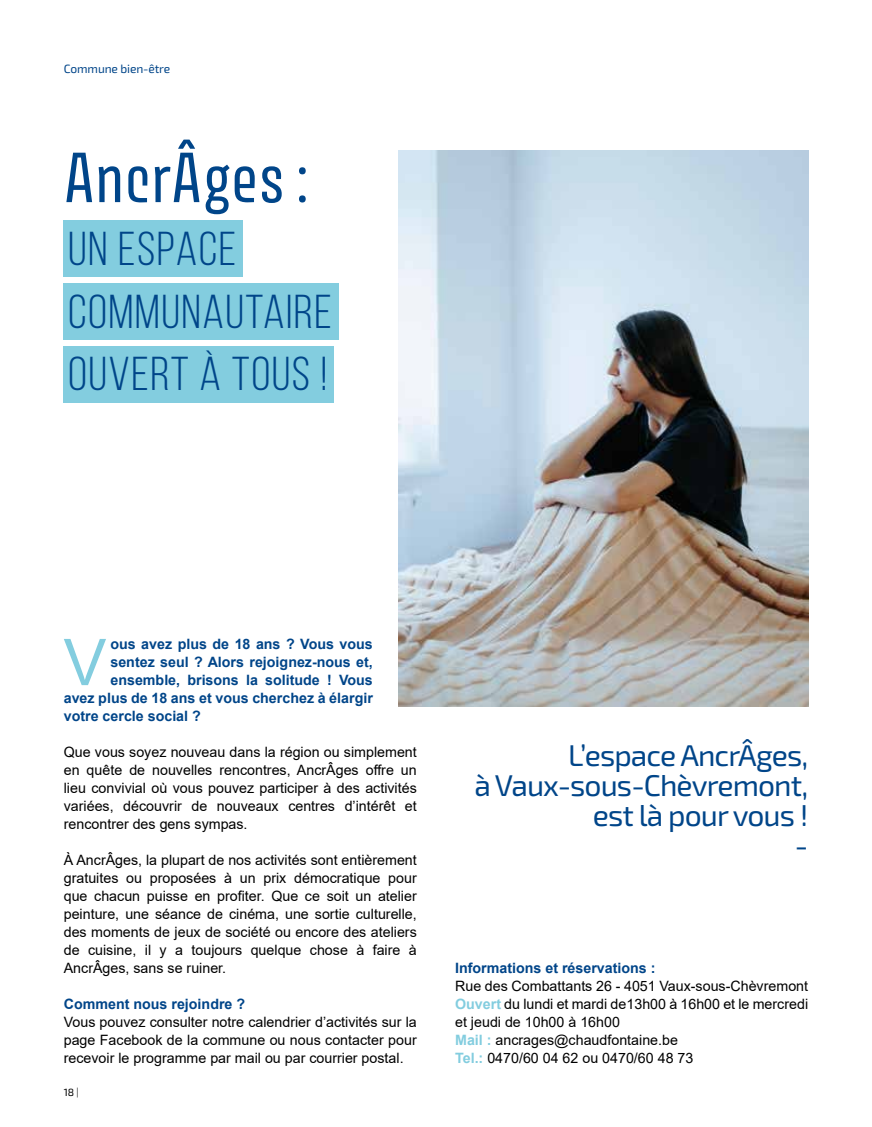
<style>
.page{position:relative;width:872px;height:1127px;background:#fff}
.page>*{position:absolute;margin:0;border:0;box-sizing:border-box;transform-origin:0 0}
.t1{font:64.5px "Arial";color:#83cddf}
.t2{font:63.15px "Avory I Latn";color:#004589}
.t3{font:47.55px/62.7px "Bebas Neue";letter-spacing:.03em;color:#004589;scale:1.04 1}
.t4{font:30px/30px "Exo 2";letter-spacing:-.03em;color:#004589;text-align:right}
.t5{font:14.25px/18px "Arial";color:#000;text-align:justify}
.t6{font:700 14.25px "Arial";color:#004589}
.t7{font:12px "Exo 2";letter-spacing:-.01em;color:#004589}
.t8{font:10.5px "Exo 2";color:#000}
.s1{font-family:"Linux Libertine G"}
.s2{font-weight:700;color:#83cddf}
</style>
<div class="page">
<img style="left:398px;top:150px;width:410px;height:557px">
<div style="left:64px;top:221px;width:179px;height:56px;background:#83cddf"></div>
<div style="left:64px;top:283px;width:275px;height:56px;background:#83cddf"></div>
<div style="left:64px;top:346px;width:270px;height:56px;background:#83cddf"></div>
<hr style="left:871px;top:708px;width:1px;height:419px;background:#83cddf">
<p class="t7" style="left:64px;top:62px;width:108px">Commune bien-être</p>
<h2 class="t2" style="left:64px;top:138px;width:246px">AncrÂges :</h2>
<h3 class="t3" style="left:68px;top:217px;width:255px">UN ESPACE<br>COMMUNAUTAIRE<br>OUVERT À TOUS !</h3>
<h1 class="t1" style="left:63px;top:618px;width:45px">V</h1>
<p class="t6" style="left:110px;top:634px;width:264px">ous avez plus de 18 ans ? Vous vous</p>
<p class="t6" style="left:110px;top:652px;width:264px">sentez seul ? Alors rejoignez-nous et,</p>
<p class="t6" style="left:110px;top:670px;width:264px">ensemble, brisons la solitude ! Vous</p>
<p class="t6" style="left:64px;top:688px;width:310px">avez plus de 18 ans et vous cherchez à élargir</p>
<p class="t6" style="left:64px;top:706px;width:139px">votre cercle social ?</p>
<p class="t5" style="left:64px;top:743px;width:354px">Que vous soyez nouveau dans la région ou simplement en quête de nouvelles rencontres, AncrÂges offre un lieu convivial où vous pouvez participer à des activités variées, découvrir de nouveaux centres d’intérêt et rencontrer des gens sympas.</p>
<p class="t5" style="left:64px;top:851px;width:354px">À AncrÂges, la plupart de nos activités sont entièrement gratuites ou proposées à un prix démocratique pour que chacun puisse en profiter. Que ce soit un atelier peinture, une séance de cinéma, une sortie culturelle, des moments de jeux de société ou encore des ateliers de cuisine, il y a toujours quelque chose à faire à AncrÂges, sans se ruiner.</p>
<p class="t6" style="left:64px;top:994px;width:183px">Comment nous rejoindre ?</p>
<p class="t5" style="left:64px;top:1013px;width:354px">Vous pouvez consulter notre calendrier d’activités sur la page Facebook de la commune ou nous contacter pour recevoir le programme par mail ou par courrier postal.</p>
<p class="t8" style="left:64px;top:1086px;width:16px">18<span class="s1">|</span></p>
<h3 class="t4" style="left:474px;top:741px;width:335px">L’espace AncrÂges,<br>à Vaux-sous-Chèvremont, est là pour vous !<br>-</h3>
<p class="t6" style="left:455px;top:958px;width:202px">Informations et réservations :</p>
<p class="t5" style="left:455px;top:977px;width:354px;text-align:left">Rue des Combattants 26 - 4051 Vaux-sous-Chèvremont <span class="s2">Ouvert</span> du lundi et mardi de13h00 à 16h00 et le mercredi et jeudi de 10h00 à 16h00<br><span class="s2">Mail :</span> ancrages@chaudfontaine.be<br><span class="s2">Tel.:</span> 0470/60 04 62 ou 0470/60 48 73</p>
</div>
